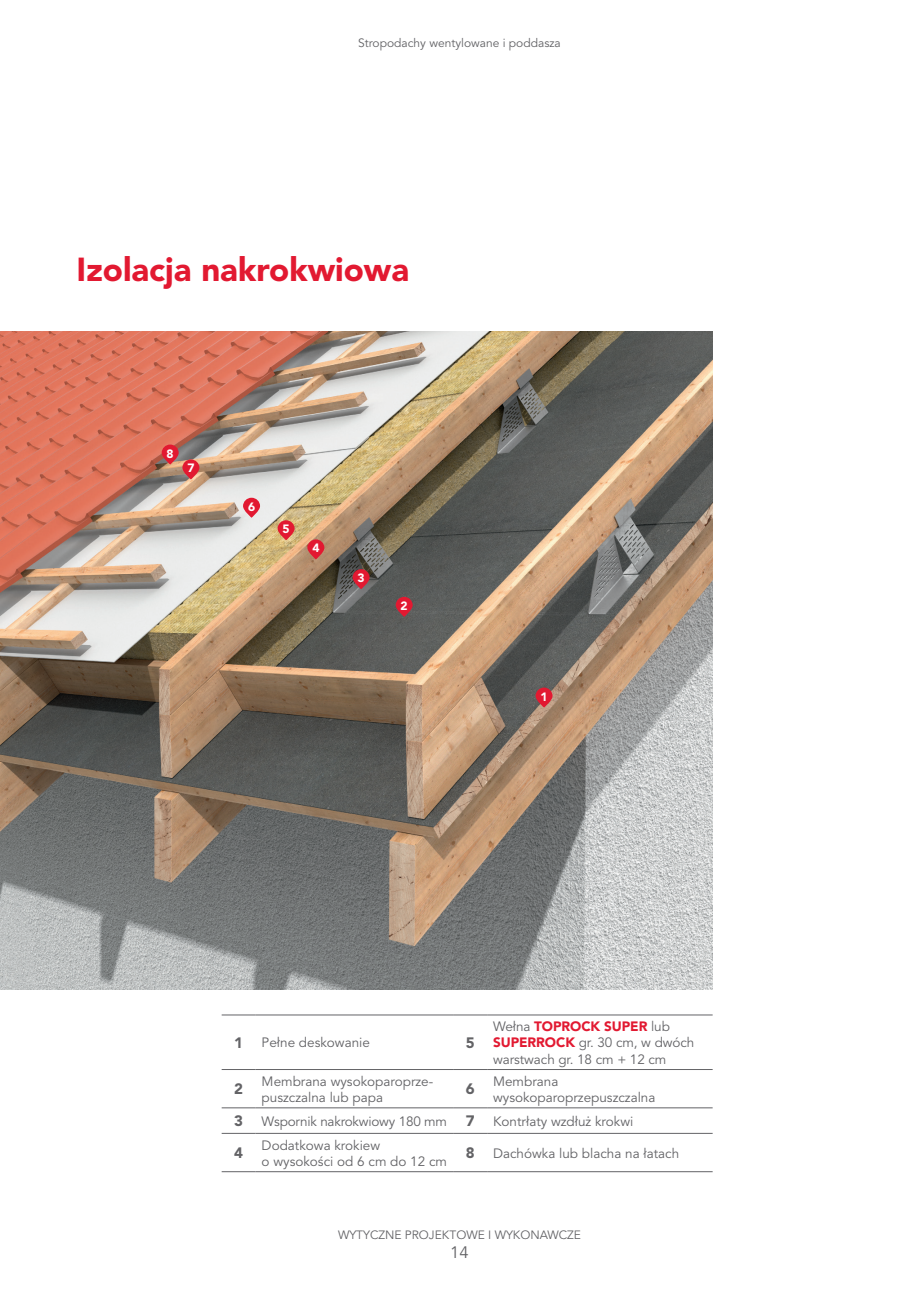
<style>
.page{position:relative;width:919px;height:1289px;background:#fff}
.page>*{position:absolute;margin:0;border:0;box-sizing:border-box;transform-origin:0 0}
.Numer_rozdziału{font:900 33px "Avenir LT Pro";color:#e21931}
.t1{font:16.5px "Avenir LT Pro";color:#636366}
.WIZUALIZACJA_Numerac{font:900 15px "Avenir LT Pro";color:#636366}
.WIZUALIZACJA_Opis{font:13.5px/16.2px "Avenir LT Pro";color:#636366}
.t2{font:12px "Avenir LT Pro";color:#636366}
.Numerki{font:900 12px "Avenir LT Pro";color:#fff}
.s1{font-weight:900;color:#e21931}
</style>
<div class="page">
<img style="left:0;top:332px;width:712px;height:657px">
<hr style="left:222px;top:1014px;width:34px;height:1px;background:#636366">
<hr style="left:256px;top:1014px;width:197px;height:1px;background:#636366">
<hr style="left:453px;top:1014px;width:34px;height:1px;background:#636366">
<hr style="left:487px;top:1014px;width:225px;height:1px;background:#636366">
<hr style="left:222px;top:1069px;width:34px;height:1px;background:#636366">
<hr style="left:256px;top:1069px;width:197px;height:1px;background:#636366">
<hr style="left:453px;top:1069px;width:34px;height:1px;background:#636366">
<hr style="left:487px;top:1069px;width:225px;height:1px;background:#636366">
<hr style="left:222px;top:1107px;width:34px;height:1px;background:#636366">
<hr style="left:256px;top:1107px;width:197px;height:1px;background:#636366">
<hr style="left:453px;top:1107px;width:34px;height:1px;background:#636366">
<hr style="left:487px;top:1107px;width:225px;height:1px;background:#636366">
<hr style="left:222px;top:1132px;width:34px;height:1px;background:#636366">
<hr style="left:256px;top:1132px;width:197px;height:1px;background:#636366">
<hr style="left:453px;top:1132px;width:34px;height:1px;background:#636366">
<hr style="left:487px;top:1132px;width:225px;height:1px;background:#636366">
<hr style="left:222px;top:1171px;width:34px;height:1px;background:#636366">
<hr style="left:256px;top:1171px;width:197px;height:1px;background:#636366">
<hr style="left:453px;top:1171px;width:34px;height:1px;background:#636366">
<hr style="left:487px;top:1171px;width:225px;height:1px;background:#636366">
<svg style="left:535px;top:687px;width:17px;height:20px"></svg>
<svg style="left:395px;top:597px;width:17px;height:20px"></svg>
<svg style="left:352px;top:569px;width:17px;height:20px"></svg>
<svg style="left:307px;top:539px;width:17px;height:20px"></svg>
<svg style="left:277px;top:520px;width:17px;height:20px"></svg>
<svg style="left:243px;top:497px;width:17px;height:20px"></svg>
<svg style="left:182px;top:459px;width:17px;height:20px"></svg>
<svg style="left:162px;top:444px;width:17px;height:20px"></svg>
<p class="t2" style="left:358px;top:35px;width:204px">Stropodachy wentylowane i poddasza</p>
<p class="Numer_rozdziału" style="left:77px;top:249px;width:334px">Izolacja nakrokwiowa</p>
<p class="Numerki" style="left:167px;top:446px;width:9px">8</p>
<p class="Numerki" style="left:187px;top:461px;width:9px">7</p>
<p class="Numerki" style="left:248px;top:499px;width:9px">6</p>
<p class="Numerki" style="left:282px;top:522px;width:9px">5</p>
<p class="Numerki" style="left:312px;top:541px;width:9px">4</p>
<p class="Numerki" style="left:357px;top:571px;width:9px">3</p>
<p class="Numerki" style="left:400px;top:598px;width:9px">2</p>
<p class="Numerki" style="left:540px;top:689px;width:9px">1</p>
<p class="WIZUALIZACJA_Numerac" style="left:234px;top:1033px;width:10px">1</p>
<p class="WIZUALIZACJA_Opis" style="left:261px;top:1034px;width:110px">Pełne deskowanie</p>
<p class="WIZUALIZACJA_Numerac" style="left:465px;top:1033px;width:10px">5</p>
<p class="WIZUALIZACJA_Opis" style="left:493px;top:1018px;width:203px">Wełna <span class="s1">TOPROCK SUPER</span> lub<br><span class="s1">SUPERROCK</span> gr. 30 cm, w dwóch warstwach gr. 18 cm + 12 cm</p>
<p class="WIZUALIZACJA_Numerac" style="left:234px;top:1080px;width:10px">2</p>
<p class="WIZUALIZACJA_Opis" style="left:261px;top:1073px;width:173px">Membrana wysokoparoprze&shy;puszczalna lub papa</p>
<p class="WIZUALIZACJA_Numerac" style="left:465px;top:1080px;width:10px">6</p>
<p class="WIZUALIZACJA_Opis" style="left:493px;top:1073px;width:164px">Membrana wysokoparoprzepuszczalna</p>
<p class="WIZUALIZACJA_Numerac" style="left:234px;top:1111px;width:10px">3</p>
<p class="WIZUALIZACJA_Opis" style="left:261px;top:1113px;width:187px">Wspornik nakrokwiowy 180 mm</p>
<p class="WIZUALIZACJA_Numerac" style="left:465px;top:1111px;width:10px">7</p>
<p class="WIZUALIZACJA_Opis" style="left:493px;top:1113px;width:142px">Kontrłaty wzdłuż krokwi</p>
<p class="WIZUALIZACJA_Numerac" style="left:234px;top:1143px;width:10px">4</p>
<p class="WIZUALIZACJA_Opis" style="left:261px;top:1136px;width:187px">Dodatkowa krokiew<br>o wysokości od 6 cm do 12 cm</p>
<p class="WIZUALIZACJA_Numerac" style="left:465px;top:1143px;width:10px">8</p>
<p class="WIZUALIZACJA_Opis" style="left:493px;top:1145px;width:188px">Dachówka lub blacha na łatach</p>
<p class="t2" style="left:338px;top:1227px;width:244px">WYTYCZNE PROJEKTOWE I WYKONAWCZE</p>
<p class="t1" style="left:450px;top:1242px;width:20px">14</p>
</div>
